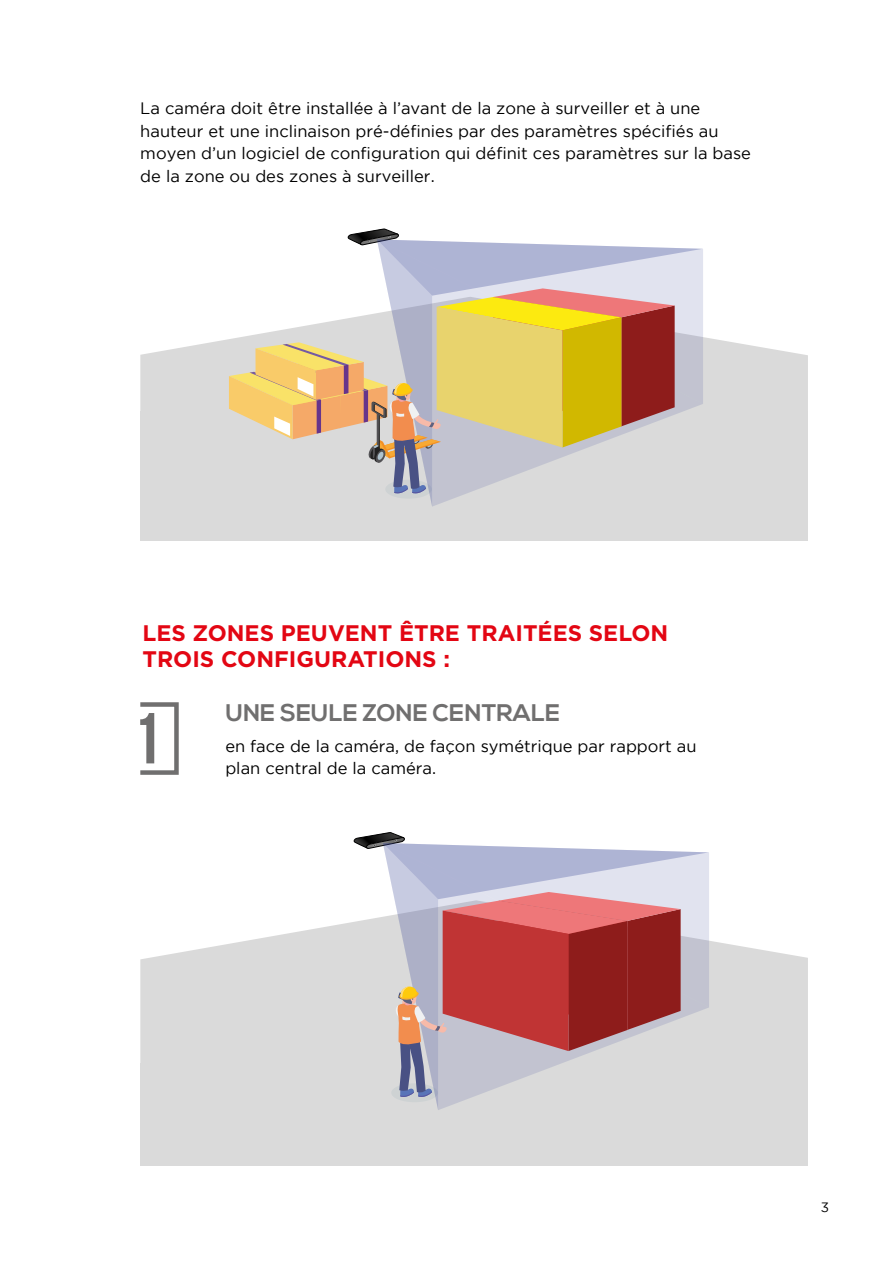
<style>
.page{position:relative;width:893px;height:1263px;background:#fff}
.page>*{position:absolute;margin:0;border:0;box-sizing:border-box;transform-origin:0 0}
.t1{font:700 72px "Bebas Neue";color:#706f6f}
.t2{font:700 24px "Nexa";color:#706f6f}
.t3{font:700 22.5px/25.5px "Gotham";color:#e30613}
.t4{font:16.5px/22.5px "Gotham";color:#000}
.t5{font:13.5px "Gotham";color:#000}
</style>
<div class="page">
<div style="left:140px;top:411px;width:668px;height:129px;background:#dadada"></div>
<svg style="left:140px;top:337px;width:668px;height:74px;background:#dedede"></svg>
<svg style="left:229px;top:229px;width:474px;height:278px"></svg>
<div style="left:140px;top:1063px;width:668px;height:102px;background:#dadada"></div>
<svg style="left:140px;top:922px;width:668px;height:141px;fill:#dadada"></svg>
<svg style="left:354px;top:832px;width:355px;height:278px"></svg>
<div style="left:138px;top:702px;width:41px;height:73px;border:4px solid #706f6f"></div>
<p class="t4" style="left:140px;top:97px;width:612px">La caméra doit être installée à l’avant de la zone à surveiller et à une hauteur et une inclinaison pré-définies par des paramètres spécifiés au moyen d’un logiciel de configuration qui définit ces paramètres sur la base de la zone ou des zones à surveiller.</p>
<h3 class="t3" style="left:142px;top:620px;width:527px">LES ZONES PEUVENT ÊTRE TRAITÉES SELON<br>TROIS CONFIGURATIONS :</h3>
<h2 class="t2" style="left:225px;top:699px;width:336px">UNE SEULE ZONE CENTRALE</h2>
<p class="t4" style="left:225px;top:734px;width:473px">en face de la caméra, de façon symétrique par rapport au</p>
<h1 class="t1" style="left:132px;top:699px;width:30px">1</h1>
<p class="t4" style="left:225px;top:757px;width:212px">plan central de la caméra.</p>
<p class="t5" style="left:821px;top:1200px;width:10px">3</p>
</div>
